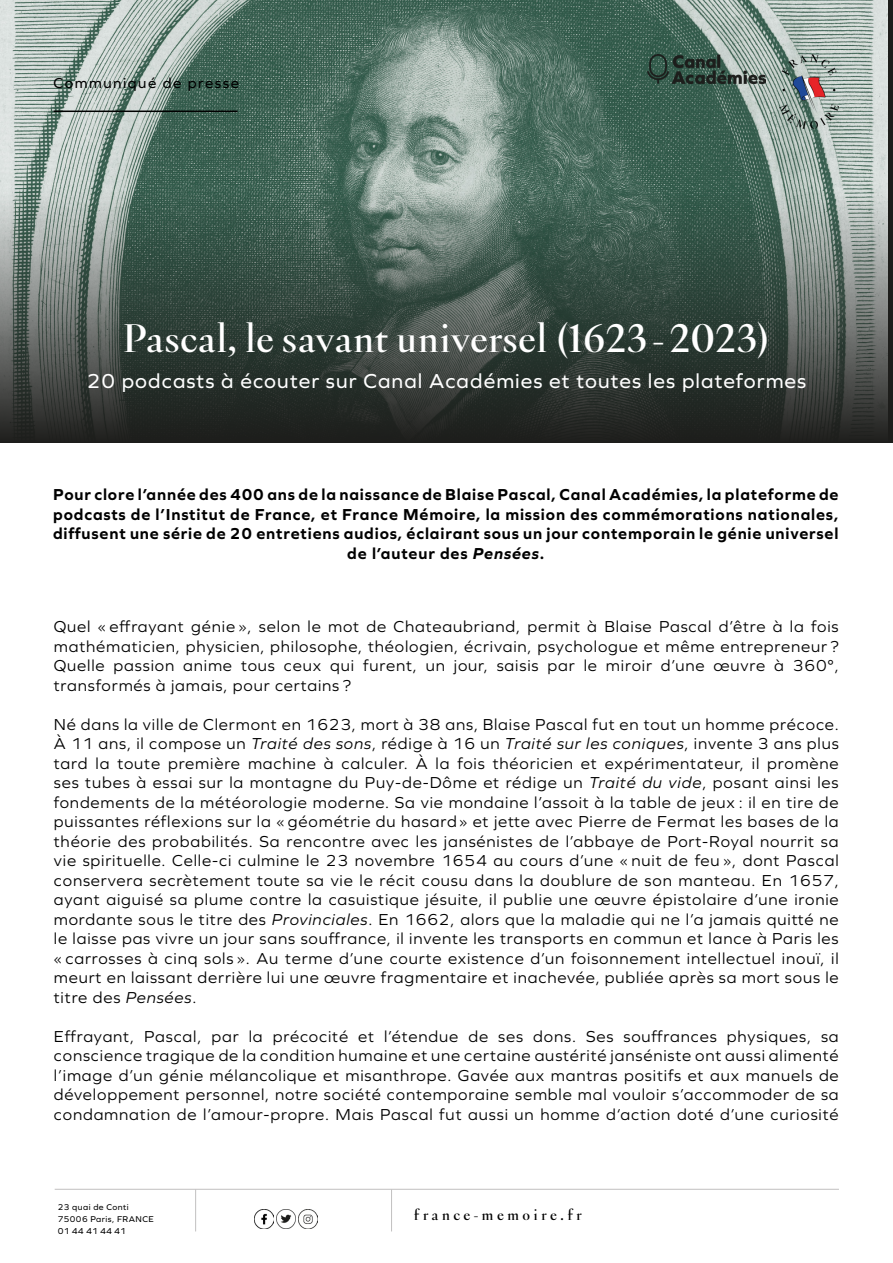
<style>
.page{position:relative;width:893px;height:1263px;background:#fff}
.page>*{position:absolute;margin:0;border:0;box-sizing:border-box;transform-origin:0 0}
.t1{font:39px "Institut De France";color:#fff}
.t2{font:21px "Graphie";letter-spacing:.05em;color:#fff}
.t3{font:16.5px/19.5px "Graphie";letter-spacing:.05em;color:#000;text-align:justify}
.t4{font:700 16.5px/19.5px "Graphie";letter-spacing:.05em;color:#000;text-align:center}
.t5{font:15px "Graphie";letter-spacing:.1em;color:#000}
.t6{font:15px "Institut De France";letter-spacing:.22em;color:#000}
.t7{font:9px "Graphie";letter-spacing:.02em;color:#000}
.t8{font:8.7px/12.5px "Graphie";letter-spacing:.05em;color:#000}
.s1{font-style:italic}
</style>
<div class="page">
<hr style="left:195px;top:1189px;width:1px;height:42px;background:#c1c0c0">
<hr style="left:391px;top:1189px;width:1px;height:42px;background:#c1c0c0">
<hr style="left:55px;top:1189px;width:784px;height:1px;background:#c1c0c0">
<img style="left:255px;top:1209px;width:19px;height:19px">
<img style="left:277px;top:1209px;width:19px;height:19px">
<img style="left:299px;top:1209px;width:19px;height:19px">
<img style="left:0;top:0;width:888px;height:189px">
<svg style="left:0;top:189px;width:893px;height:253px;background:#43524b"></svg>
<hr style="left:54px;top:111px;width:184px;height:1px;background:#000">
<img style="left:780px;top:54px;width:58px;height:75px">
<img style="left:647px;top:54px;width:119px;height:30px">
<p class="t5" style="left:54px;top:74px;width:187px">Communiqué de presse</p>
<h1 class="t1" style="left:123px;top:313px;width:649px">Pascal, le savant universel (1623-2023)</h1>
<p class="t2" style="left:87px;top:369px;width:721px">20 podcasts à écouter sur Canal Académies et toutes les plateformes</p>
<p class="t4" style="left:53px;top:484px;width:787px">Pour clore l’année des 400 ans de la naissance de Blaise Pascal, Canal Académies, la plateforme de podcasts de l’Institut de France, et France Mémoire, la mission des commémorations nationales, diffusent une série de 20 entretiens audios, éclairant sous un jour contemporain le génie universel de l’auteur des <span class="s1">Pensées</span>.</p>
<p class="t3" style="left:54px;top:617px;width:786px">Quel « effrayant génie », selon le mot de Chateaubriand, permit à Blaise Pascal d’être à la fois mathématicien, physicien, philosophe, théologien, écrivain, psychologue et même entrepreneur ?<br>Quelle passion anime tous ceux qui furent, un jour, saisis par le miroir d’une œuvre à 360°, transformés à jamais, pour certains ?</p>
<p class="t3" style="left:54px;top:714px;width:786px">Né dans la ville de Clermont en 1623, mort à 38 ans, Blaise Pascal fut en tout un homme précoce.<br>À 11 ans, il compose un <span class="s1">Traité des sons</span>, rédige à 16 un <span class="s1">Traité sur les coniques</span>, invente 3 ans plus tard la toute première machine à calculer. À la fois théoricien et expérimentateur, il promène ses tubes à essai sur la montagne du Puy-de-Dôme et rédige un <span class="s1">Traité du vide</span>, posant ainsi les fondements de la météorologie moderne. Sa vie mondaine l’assoit à la table de jeux : il en tire de puissantes réflexions sur la « géométrie du hasard» et jette avec Pierre de Fermat les bases de la théorie des probabilités. Sa rencontre avec les jansénistes de l’abbaye de Port-Royal nourrit sa vie spirituelle. Celle-ci culmine le 23 novembre 1654 au cours d’une « nuit de feu », dont Pascal conservera secrètement toute sa vie le récit cousu dans la doublure de son manteau. En 1657, ayant aiguisé sa plume contre la casuistique jésuite, il publie une œuvre épistolaire d’une ironie mordante sous le titre des <span class="s1">Provinciales</span>. En 1662, alors que la maladie qui ne l’a jamais quitté ne le laisse pas vivre un jour sans souffrance, il invente les transports en commun et lance à Paris les « carrosses à cinq sols ». Au terme d’une courte existence d’un foisonnement intellectuel inouï, il meurt en laissant derrière lui une œuvre fragmentaire et inachevée, publiée après sa mort sous le titre des <span class="s1">Pensées</span>.</p>
<p class="t3" style="left:54px;top:1026px;width:786px">Effrayant, Pascal, par la précocité et l’étendue de ses dons. Ses souffrances physiques, sa conscience tragique de la condition humaine et une certaine austérité janséniste ont aussi alimenté l’image d’un génie mélancolique et misanthrope. Gavée aux mantras positifs et aux manuels de développement personnel, notre société contemporaine semble mal vouloir s’accommoder de sa condamnation de l’amour-propre. Mais Pascal fut aussi un homme d‘action doté d’une curiosité</p>
<p class="t8" style="left:58px;top:1200px;width:98px">23 quai de Conti<br>75006 Paris, FRANCE</p>
<p class="t7" style="left:58px;top:1226px;width:70px">01 44 41 44 41</p>
<p class="t6" style="left:414px;top:1205px;width:169px">france-memoire.fr</p>
</div>
